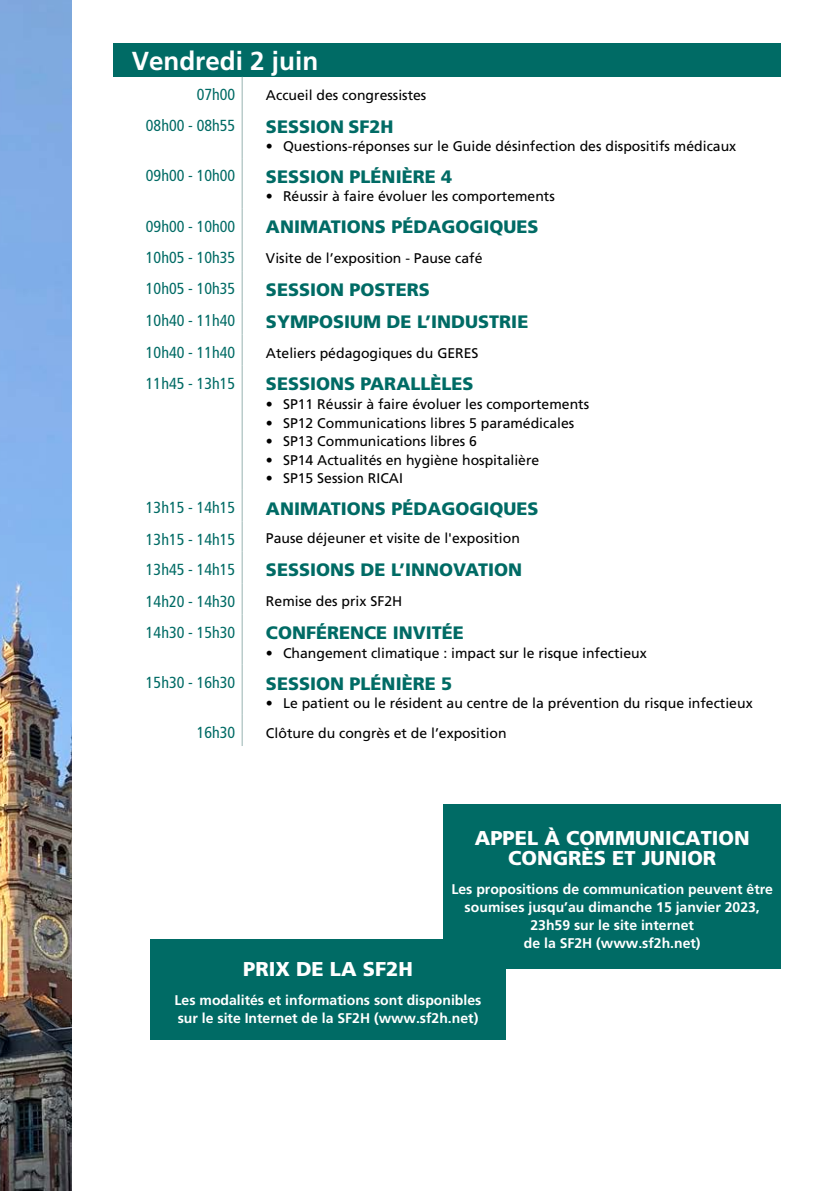
<style>
.page{position:relative;width:840px;height:1191px;background:#fff}
.page>*{position:absolute;margin:0;border:0;box-sizing:border-box;transform-origin:0 0}
.t1{font:700 26px "Frutiger LT Std";color:#fff}
.t2{font:900 20px/20px "Frutiger LT Std";color:#fff;text-align:center}
.t3{font:900 18px "Frutiger LT Std";color:#006b65}
.t4{font:condensed 16px "Frutiger LT Std";color:#006b65}
.t5{font:14px "Frutiger LT Std";color:#000}
.t6{font:700 14px/18px "Frutiger LT Std";color:#fff}
</style>
<div class="page">
<img style="left:0;top:0;width:71px;height:1191px">
<div style="left:113px;top:44px;width:667px;height:33px;background:#006b65"></div>
<hr style="left:242px;top:77px;width:1px;height:31px;background:#97b3b1">
<hr style="left:242px;top:108px;width:1px;height:50px;background:#97b3b1">
<hr style="left:242px;top:158px;width:1px;height:50px;background:#97b3b1">
<hr style="left:242px;top:208px;width:1px;height:32px;background:#97b3b1">
<hr style="left:242px;top:240px;width:1px;height:31px;background:#97b3b1">
<hr style="left:242px;top:271px;width:1px;height:32px;background:#97b3b1">
<hr style="left:242px;top:303px;width:1px;height:31px;background:#97b3b1">
<hr style="left:242px;top:334px;width:1px;height:32px;background:#97b3b1">
<hr style="left:242px;top:366px;width:1px;height:124px;background:#97b3b1">
<hr style="left:242px;top:490px;width:1px;height:31px;background:#97b3b1">
<hr style="left:242px;top:521px;width:1px;height:30px;background:#97b3b1">
<hr style="left:242px;top:551px;width:1px;height:32px;background:#97b3b1">
<hr style="left:242px;top:583px;width:1px;height:31px;background:#97b3b1">
<hr style="left:242px;top:614px;width:1px;height:50px;background:#97b3b1">
<hr style="left:242px;top:664px;width:1px;height:51px;background:#97b3b1">
<hr style="left:242px;top:715px;width:1px;height:31px;background:#97b3b1">
<div style="left:150px;top:939px;width:355px;height:100px;background:#006b65"></div>
<div style="left:443px;top:804px;width:337px;height:165px;background:#006b65"></div>
<h1 class="t1" style="left:132px;top:46px;width:188px">Vendredi 2 juin</h1>
<p class="t4" style="left:197px;top:85px;width:40px">07h00</p>
<p class="t5" style="left:266px;top:87px;width:162px">Accueil des congressistes</p>
<p class="t4" style="left:146px;top:116px;width:91px">08h00 - 08h55</p>
<p class="t3" style="left:266px;top:116px;width:129px">SESSION SF2H</p>
<p class="t5" style="left:266px;top:138px;width:471px">• Questions-réponses sur le Guide désinfection des dispositifs médicaux</p>
<p class="t4" style="left:146px;top:167px;width:91px">09h00 - 10h00</p>
<p class="t3" style="left:266px;top:166px;width:188px">SESSION PLÉNIÈRE 4</p>
<p class="t5" style="left:266px;top:188px;width:290px">• Réussir à faire évoluer les comportements</p>
<p class="t4" style="left:146px;top:217px;width:91px">09h00 - 10h00</p>
<p class="t3" style="left:266px;top:216px;width:274px">ANIMATIONS PÉDAGOGIQUES</p>
<p class="t4" style="left:146px;top:248px;width:91px">10h05 - 10h35</p>
<p class="t5" style="left:266px;top:250px;width:218px">Visite de l’exposition - Pause café</p>
<p class="t4" style="left:146px;top:280px;width:91px">10h05 - 10h35</p>
<p class="t3" style="left:266px;top:279px;width:165px">SESSION POSTERS</p>
<p class="t4" style="left:146px;top:311px;width:91px">10h40 - 11h40</p>
<p class="t3" style="left:266px;top:310px;width:264px">SYMPOSIUM DE L’INDUSTRIE</p>
<p class="t4" style="left:146px;top:343px;width:91px">10h40 - 11h40</p>
<p class="t5" style="left:266px;top:344px;width:214px">Ateliers pédagogiques du GERES</p>
<p class="t4" style="left:146px;top:374px;width:91px">11h45 - 13h15</p>
<p class="t3" style="left:266px;top:373px;width:209px">SESSIONS PARALLÈLES</p>
<p class="t5" style="left:266px;top:396px;width:324px">• SP11 Réussir à faire évoluer les comportements</p>
<p class="t5" style="left:266px;top:414px;width:309px">• SP12 Communications libres 5 paramédicales</p>
<p class="t5" style="left:266px;top:433px;width:212px">• SP13 Communications libres 6</p>
<p class="t5" style="left:266px;top:451px;width:274px">• SP14 Actualités en hygiène hospitalière</p>
<p class="t5" style="left:266px;top:470px;width:138px">• SP15 Session RICAI</p>
<p class="t4" style="left:146px;top:498px;width:91px">13h15 - 14h15</p>
<p class="t3" style="left:266px;top:497px;width:274px">ANIMATIONS PÉDAGOGIQUES</p>
<p class="t4" style="left:146px;top:530px;width:91px">13h15 - 14h15</p>
<p class="t5" style="left:266px;top:530px;width:255px">Pause déjeuner et visite de l'exposition</p>
<p class="t4" style="left:146px;top:560px;width:91px">13h45 - 14h15</p>
<p class="t3" style="left:266px;top:559px;width:257px">SESSIONS DE L’INNOVATION</p>
<p class="t4" style="left:146px;top:592px;width:91px">14h20 - 14h30</p>
<p class="t5" style="left:266px;top:593px;width:138px">Remise des prix SF2H</p>
<p class="t4" style="left:146px;top:623px;width:91px">14h30 - 15h30</p>
<p class="t3" style="left:266px;top:622px;width:199px">CONFÉRENCE INVITÉE</p>
<p class="t5" style="left:266px;top:645px;width:382px">• Changement climatique : impact sur le risque infectieux</p>
<p class="t4" style="left:146px;top:673px;width:91px">15h30 - 16h30</p>
<p class="t3" style="left:266px;top:672px;width:188px">SESSION PLÉNIÈRE 5</p>
<p class="t5" style="left:266px;top:695px;width:488px">• Le patient ou le résident au centre de la prévention du risque infectieux</p>
<p class="t4" style="left:197px;top:723px;width:40px">16h30</p>
<p class="t5" style="left:266px;top:725px;width:242px">Clôture du congrès et de l’exposition</p>
<h2 class="t2" style="left:474px;top:828px;width:276px">APPEL À COMMUNICATION<br>CONGRÈS ET JUNIOR</h2>
<p class="t6" style="left:451px;top:880px;width:323px;text-align:center">Les propositions de communication peuvent être soumises jusqu’au dimanche 15 janvier 2023, 23h59 sur le site internet<br>de la SF2H (www.sf2h.net)</p>
<h2 class="t2" style="left:243px;top:959px;width:171px">PRIX DE LA SF2H</h2>
<p class="t6" style="left:174px;top:991px;width:308px">Les modalités et informations sont disponibles sur le site Internet de la SF2H (www.sf2h.net)</p>
</div>
